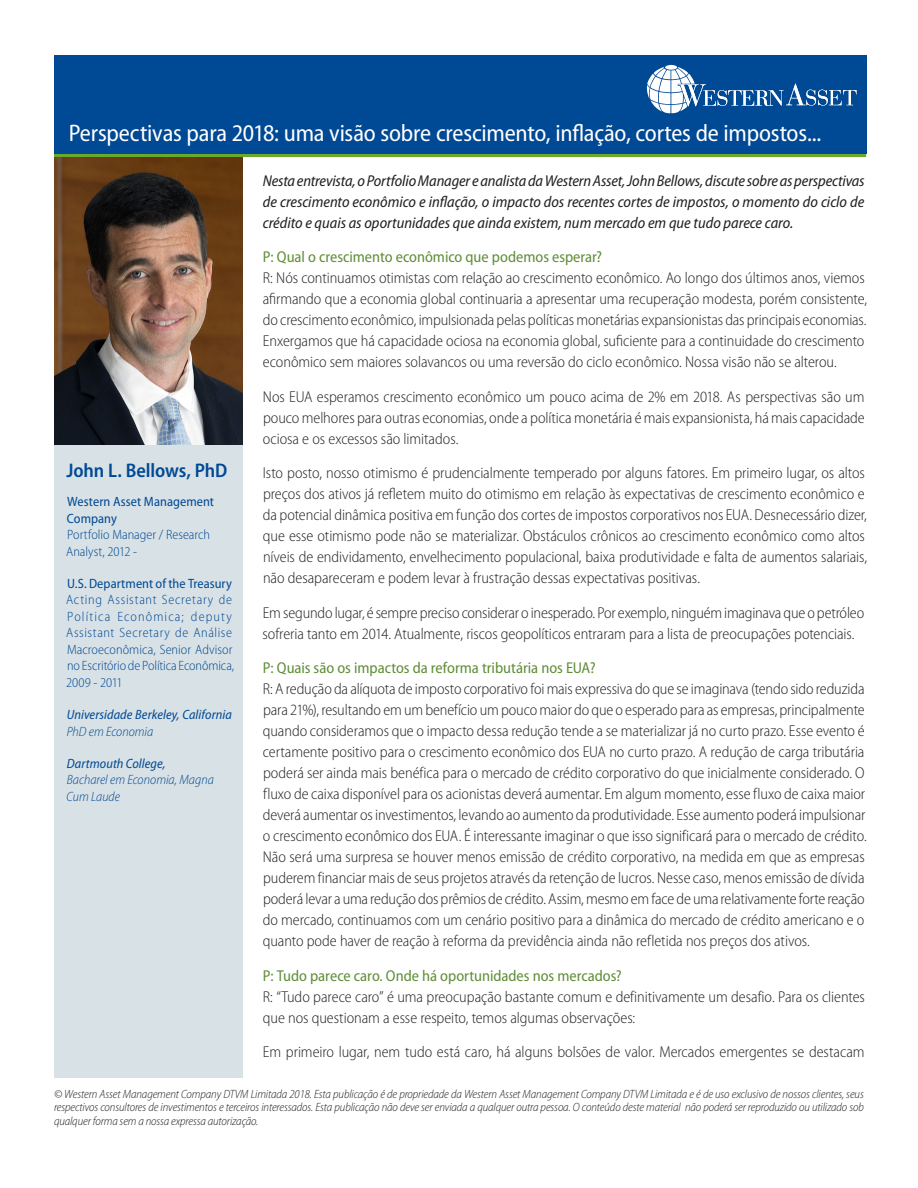
<style>
.page{position:relative;width:918px;height:1188px;background:#fff}
.page>*{position:absolute;margin:0;border:0;box-sizing:border-box;transform-origin:0 0}
.white_paper_title{font:semi-condensed 24px "Myriad Pro";letter-spacing:-.01em;color:#fff}
.t1{font:600 semi-condensed 19.65px "Myriad Pro";letter-spacing:-.005em;color:#004994}
.Body_Text{font:300 semi-condensed 15.75px/21px "Myriad Pro";letter-spacing:-.005em;color:#231f20}
.Body_Text-2{font:italic semi-condensed 15.75px/21px "Myriad Pro";color:#231f20;text-align:justify}
.question{font:semi-condensed 15.75px "Myriad Pro";color:#608e38}
.executive_summary_te{font:300 semi-condensed 13.5px/16.5px "Myriad Pro";letter-spacing:.035em;color:#004994}
.executive_summary_te-2{font:300 semi-condensed 13.5px/16.5px "Myriad Pro";letter-spacing:.01em;color:#004994}
.executive_summary_te-3{font:italic 300 semi-condensed 13.5px/16.5px "Myriad Pro";color:#004994}
.executive_summary_te-4{font:italic semi-condensed 13.5px/16.5px "Myriad Pro";letter-spacing:.005em;color:#004994}
.t2{font:italic 300 semi-condensed 12px/13.5px "Myriad Pro";letter-spacing:-.01em;color:#231f20;text-align:justify}
.s1{font-weight:400}
.s2{font-weight:300}
</style>
<div class="page">
<div style="left:54px;top:130px;width:189px;height:948px;background:#d8e1e5"></div>
<div style="left:54px;top:55px;width:812px;height:99px;background:#004994"></div>
<div style="left:665px;top:65px;width:12px;height:5px;background:#fff;border-radius:50%"></div>
<svg style="left:646px;top:67px;width:210px;height:46px"></svg>
<img style="left:54px;top:157px;width:189px;height:288px">
<hr style="left:54px;top:154px;width:812px;height:3px;background:#68a92a">
<p class="white_paper_title" style="left:69px;top:120px;width:754px">Perspectivas para 2018: uma visão sobre crescimento, inflação, cortes de impostos...</p>
<p class="t1" style="left:66px;top:460px;width:162px">John L. Bellows, PhD</p>
<p class="executive_summary_te-2" style="left:66px;top:494px;width:150px"><span class="s1">Western Asset Management<br>Company<br></span>Portfolio Manager / Research<br>Analyst, 2012 -</p>
<p class="executive_summary_te" style="left:66px;top:575px;width:170px"><span class="s1">U.S. Department of the Treasury<br></span>Acting Assistant Secretary de<br>Política Econômica; deputy<br>Assistant Secretary de Análise<br>Macroeconômica, Senior Advisor no Escritório de Política Econômica,<br>2009 - 2011</p>
<p class="executive_summary_te-4" style="left:67px;top:707px;width:167px">Universidade Berkeley, California<br><span class="s2">PhD em Economia</span></p>
<p class="executive_summary_te-3" style="left:67px;top:756px;width:149px"><span class="s1">Dartmouth College,<br></span>Bacharel em Economia, Magna<br>Cum Laude</p>
<p class="Body_Text-2" style="left:263px;top:170px;width:604px">Nesta entrevista, o Portfolio Manager e analista da Western Asset, John Bellows, discute sobre as perspectivas de crescimento econômico e inflação, o impacto dos recentes cortes de impostos, o momento do ciclo de crédito e quais as oportunidades que ainda existem, num mercado em que tudo parece caro.</p>
<p class="question" style="left:263px;top:248px;width:341px">P: Qual o crescimento econômico que podemos esperar?</p>
<p class="Body_Text" style="left:263px;top:268px;width:606px">R: Nós continuamos otimistas com relação ao crescimento econômico. Ao longo dos últimos anos, viemos afirmando que a economia global continuaria a apresentar uma recuperação modesta, porém consistente, do crescimento econômico, impulsionada pelas políticas monetárias expansionistas das principais economias.<br>Enxergamos que há capacidade ociosa na economia global, suficiente para a continuidade do crescimento econômico sem maiores solavancos ou uma reversão do ciclo econômico. Nossa visão não se alterou.</p>
<p class="Body_Text" style="left:263px;top:386px;width:603px;text-align:justify">Nos EUA esperamos crescimento econômico um pouco acima de 2% em 2018. As perspectivas são um pouco melhores para outras economias, onde a política monetária é mais expansionista, há mais capacidade ociosa e os excessos são limitados.</p>
<p class="Body_Text" style="left:263px;top:463px;width:606px">Isto posto, nosso otimismo é prudencialmente temperado por alguns fatores. Em primeiro lugar, os altos preços dos ativos já refletem muito do otimismo em relação às expectativas de crescimento econômico e da potencial dinâmica positiva em função dos cortes de impostos corporativos nos EUA. Desnecessário dizer, que esse otimismo pode não se materializar. Obstáculos crônicos ao crescimento econômico como altos níveis de endividamento, envelhecimento populacional, baixa produtividade e falta de aumentos salariais, não desapareceram e podem levar à frustração dessas expectativas positivas.</p>
<p class="Body_Text" style="left:262px;top:602px;width:603px">Em segundo lugar, é sempre preciso considerar o inesperado. Por exemplo, ninguém imaginava que o petróleo sofreria tanto em 2014. Atualmente, riscos geopolíticos entraram para a lista de preocupações potenciais.</p>
<p class="question" style="left:263px;top:659px;width:334px">P: Quais são os impactos da reforma tributária nos EUA?</p>
<p class="Body_Text" style="left:263px;top:679px;width:605px">R: A redução da alíquota de imposto corporativo foi mais expressiva do que se imaginava (tendo sido reduzida para 21%), resultando em um benefício um pouco maior do que o esperado para as empresas, principalmente quando consideramos que o impacto dessa redução tende a se materializar já no curto prazo. Esse evento é certamente positivo para o crescimento econômico dos EUA no curto prazo. A redução de carga tributária poderá ser ainda mais benéfica para o mercado de crédito corporativo do que inicialmente considerado. O fluxo de caixa disponível para os acionistas deverá aumentar. Em algum momento, esse fluxo de caixa maior deverá aumentar os investimentos, levando ao aumento da produtividade. Esse aumento poderá impulsionar o crescimento econômico dos EUA. É interessante imaginar o que isso significará para o mercado de crédito.<br>Não será uma surpresa se houver menos emissão de crédito corporativo, na medida em que as empresas puderem financiar mais de seus projetos através da retenção de lucros. Nesse caso, menos emissão de dívida poderá levar a uma redução dos prêmios de crédito. Assim, mesmo em face de uma relativamente forte reação do mercado, continuamos com um cenário positivo para a dinâmica do mercado de crédito americano e o quanto pode haver de reação à reforma da previdência ainda não refletida nos preços dos ativos.</p>
<p class="question" style="left:263px;top:967px;width:360px">P: Tudo parece caro. Onde há oportunidades nos mercados?</p>
<p class="Body_Text" style="left:263px;top:986px;width:604px">R: “Tudo parece caro” é uma preocupação bastante comum e definitivamente um desafio. Para os clientes que nos questionam a esse respeito, temos algumas observações:</p>
<p class="Body_Text" style="left:263px;top:1042px;width:603px">Em primeiro lugar, nem tudo está caro, há alguns bolsões de valor. Mercados emergentes se destacam</p>
<p class="t2" style="left:54px;top:1087px;width:811px">© Western Asset Management Company DTVM Limitada 2018. Esta publicação é de propriedade da Western Asset Management Company DTVM Limitada e é de uso exclusivo de nossos clientes, seus respectivos consultores de investimentos e terceiros interessados. Esta publicação não deve ser enviada a qualquer outra pessoa. O conteúdo deste material não poderá ser reproduzido ou utilizado sob qualquer forma sem a nossa expressa autorização.</p>
</div>
